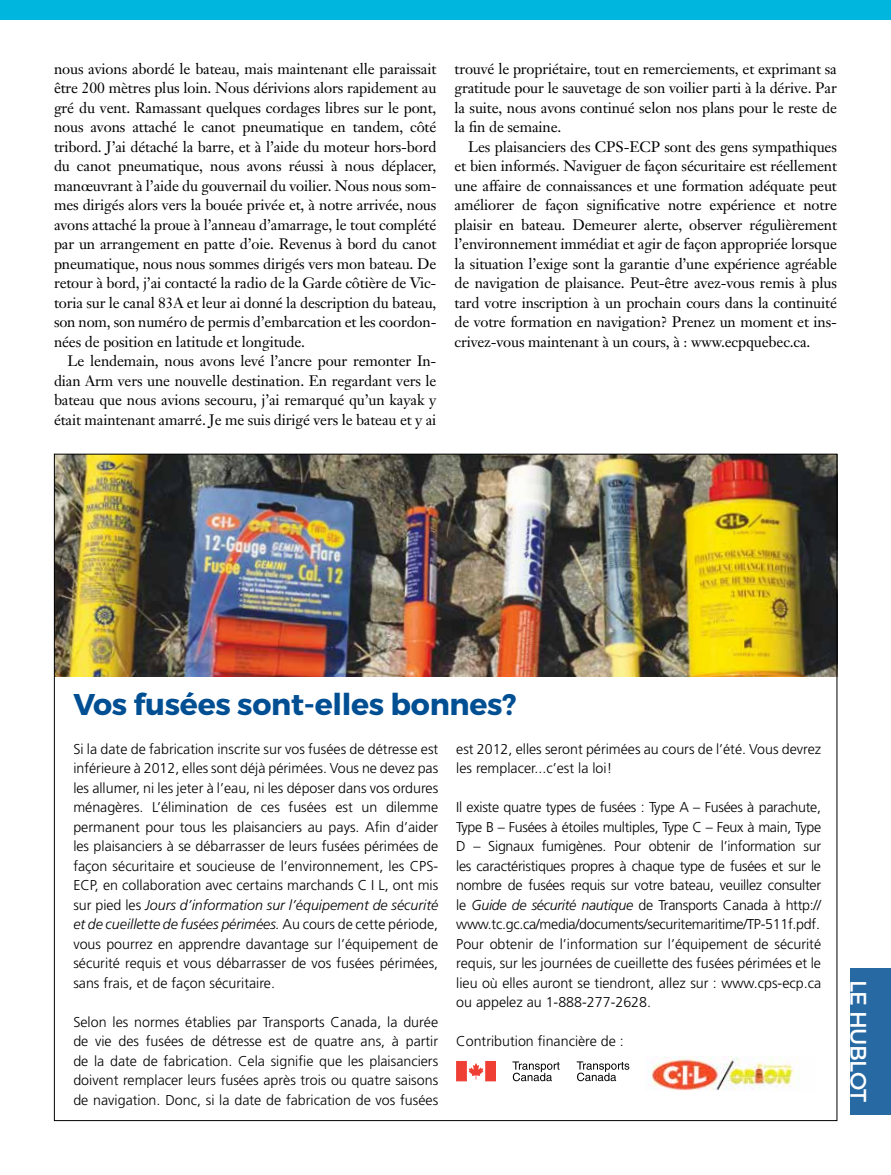
<style>
.page{position:relative;width:891px;height:1175px;background:#fff}
.page>*{position:absolute;margin:0;border:0;box-sizing:border-box;transform-origin:0 0}
.t1{font:700 30px "Montserrat";letter-spacing:-.01em;color:#004f93}
.t2{font:22.5px "Montserrat";letter-spacing:-.02em;color:#fff}
.t3{font:15px/19.5px "Janson Text";letter-spacing:-.01em;color:#000;text-align:justify}
.t4{font:300 14.25px/19.5px "Frutiger";color:#000;text-align:justify}
.s1{font-style:italic}
</style>
<div class="page">
<div style="left:0;top:0;width:891px;height:20px;background:#00b6de"></div>
<div style="left:850px;top:967px;width:41px;height:147px;background:#2769a3"></div>
<img style="left:56px;top:456px;width:779px;height:220px">
<div style="left:457px;top:1061px;width:9px;height:19px;background:#ef3e33"></div>
<svg style="left:469px;top:1063px;width:14px;height:16px"></svg>
<div style="left:486px;top:1061px;width:9px;height:19px;background:#ef3e33"></div>
<svg style="left:512px;top:1061px;width:48px;height:20px"></svg>
<svg style="left:577px;top:1061px;width:52px;height:20px"></svg>
<img style="left:647px;top:1056px;width:153px;height:35px">
<p class="t3" style="left:54px;top:58px;width:384px">nous avions abordé le bateau, mais maintenant elle paraissait être 200 mètres plus loin. Nous dérivions alors rapidement au gré du vent. Ramassant quelques cordages libres sur le pont, nous avons attaché le canot pneumatique en tandem, côté tribord. J’ai détaché la barre, et à l’aide du moteur hors-bord du canot pneumatique, nous avons réussi à nous déplacer, manœuvrant à l’aide du gouvernail du voilier. Nous nous som&shy;mes dirigés alors vers la bouée privée et, à notre arrivée, nous avons attaché la proue à l’anneau d’amarrage, le tout complété par un arrangement en patte d’oie. Revenus à bord du canot pneumatique, nous nous sommes dirigés vers mon bateau. De retour à bord, j’ai contacté la radio de la Garde côtière de Vic&shy;toria sur le canal 83A et leur ai donné la description du bateau, son nom, son numéro de permis d’embarcation et les coordon&shy;nées de position en latitude et longitude.</p>
<p class="t3" style="left:54px;top:351px;width:384px;text-indent:14px">Le lendemain, nous avons levé l’ancre pour remonter In&shy;dian Arm vers une nouvelle destination. En regardant vers le bateau que nous avions secouru, j’ai remarqué qu’un kayak y était maintenant amarré. Je me suis dirigé vers le bateau et y ai</p>
<p class="t3" style="left:454px;top:58px;width:384px">trouvé le propriétaire, tout en remerciements, et exprimant sa gratitude pour le sauvetage de son voilier parti à la dérive. Par la suite, nous avons continué selon nos plans pour le reste de la fin de semaine.</p>
<p class="t3" style="left:454px;top:136px;width:384px;text-indent:14px">Les plaisanciers des CPS-ECP sont des gens sympathiques et bien informés. Naviguer de façon sécuritaire est réellement une affaire de connaissances et une formation adéquate peut améliorer de façon significative notre expérience et notre plaisir en bateau. Demeurer alerte, observer régulièrement l’environnement immédiat et agir de façon appropriée lorsque la situation l’exige sont la garantie d’une expérience agréable de navigation de plaisance. Peut-être avez-vous remis à plus tard votre inscription à un prochain cours dans la continuité de votre formation en navigation? Prenez un moment et ins&shy;crivez-vous maintenant à un cours, à : www.ecpquebec.ca.</p>
<h1 class="t1" style="left:73px;top:685px;width:445px">Vos fusées sont-elles bonnes?</h1>
<p class="t4" style="left:73px;top:739px;width:366px">Si la date de fabrication inscrite sur vos fusées de détresse est inférieure à 2012, elles sont déjà périmées. Vous ne devez pas les allumer, ni les jeter à l’eau, ni les déposer dans vos ordures ménagères. L’élimination de ces fusées est un dilemme permanent pour tous les plaisanciers au pays. Afin d’aider les plaisanciers à se débarrasser de leurs fusées périmées de façon sécuritaire et soucieuse de l’environnement, les CPS-ECP, en collaboration avec certains marchands C I L, ont mis sur pied les <span class="s1">Jours d’information sur l’équipement de sécurité et de cueillette de fusées périmées.</span> Au cours de cette période, vous pourrez en apprendre davantage sur l’équipement de sécurité requis et vous débarrasser de vos fusées périmées, sans frais, et de façon sécuritaire.</p>
<p class="t4" style="left:73px;top:1012px;width:366px">Selon les normes établies par Transports Canada, la durée de vie des fusées de détresse est de quatre ans, à partir de la date de fabrication. Cela signifie que les plaisanciers doivent remplacer leurs fusées après trois ou quatre saisons de navigation. Donc, si la date de fabrication de vos fusées</p>
<p class="t4" style="left:456px;top:739px;width:366px">est 2012, elles seront périmées au cours de l’été. Vous devrez les remplacer...c’est la loi!</p>
<p class="t4" style="left:456px;top:797px;width:366px">Il existe quatre types de fusées : Type A – Fusées à parachute, Type B – Fusées à étoiles multiples, Type C – Feux à main, Type D – Signaux fumigènes. Pour obtenir de l’information sur les caractéristiques propres à chaque type de fusées et sur le nombre de fusées requis sur votre bateau, veuillez consulter le <span class="s1">Guide de sécurité nautique</span> de Transports Canada à http:// www.tc.gc.ca/media/documents/securitemaritime/TP-511f.pdf.<br>Pour obtenir de l’information sur l’équipement de sécurité requis, sur les journées de cueillette des fusées périmées et le lieu où elles auront se tiendront, allez sur : www.cps-ecp.ca ou appelez au 1-888-277-2628.</p>
<p class="t4" style="left:456px;top:1031px;width:169px">Contribution financière de :</p>
<h2 class="t2" style="left:872px;top:979px;width:124px;rotate:90deg">LE HUBLOT</h2>
</div>
